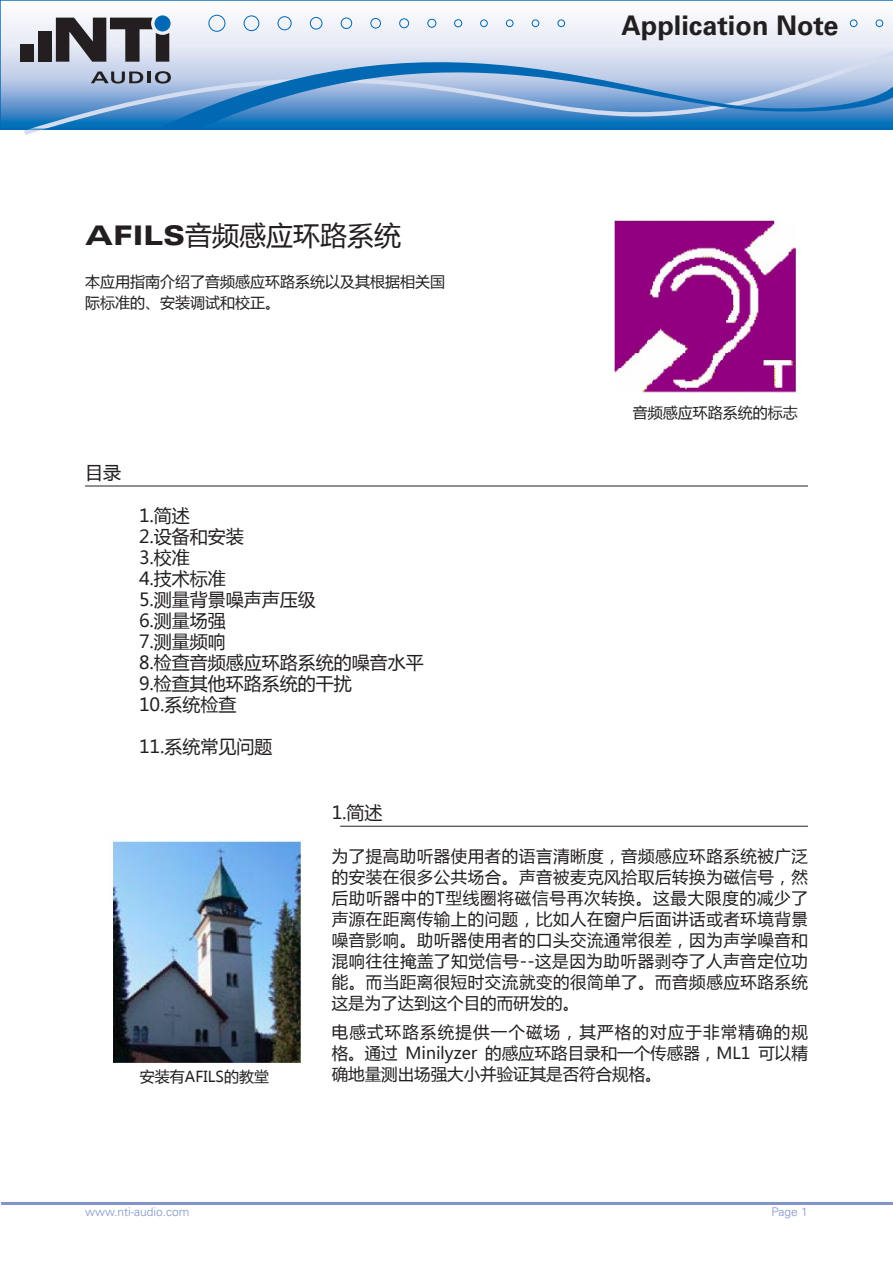
<style>
.page{position:relative;width:893px;height:1263px;background:#fff}
.page>*{position:absolute;margin:0;border:0;box-sizing:border-box;transform-origin:0 0}
.t1{font:700 27px "Univers LT Std";color:#231f20}
._60_Titel{font:27px "Microsoft Ya Hei";color:#231f20}
._62_introduction{font:18px "Microsoft Ya Hei";color:#231f20}
._20_Headline_in{font:18px "Microsoft Ya Hei";color:#231f20}
._20_Headline{font:18px "Microsoft Ya Hei";color:#231f20}
._10_standardtext{font:16.5px/21px "Microsoft Ya Hei";color:#231f20;text-align:justify}
._62_introduction-2{font:15px "Microsoft Ya Hei";color:#231f20}
._16_picture_text{font:15px "Microsoft Ya Hei";color:#231f20}
.t2{font:300 12px "Univers LT Std";color:#8193c9}
.s1{font-family:"Univers LT Std";font-weight:900;font-stretch:expanded}
</style>
<div class="page">
<hr style="left:1px;top:1202px;width:892px;height:3px;background:#8193c9">
<svg style="left:19px;top:129px;width:874px;height:6px"></svg>
<svg style="left:0;top:0;width:893px;height:129px"></svg>
<hr style="left:85px;top:486px;width:723px;height:1px;background:#231f20">
<hr style="left:340px;top:826px;width:468px;height:1px;background:#231f20">
<img style="left:614px;top:219px;width:183px;height:175px">
<img style="left:113px;top:840px;width:189px;height:224px">
<p class="_60_Titel" style="left:85px;top:217px;width:318px"><span class="s1">AFILS</span>音频感应环路系统</p>
<p class="_62_introduction-2" style="left:85px;top:272px;width:361px">本应用指南介绍了音频感应环路系统以及其根据相关国</p>
<p class="_62_introduction-2" style="left:85px;top:293px;width:196px">际标准的、安装调试和校正。</p>
<p class="_20_Headline" style="left:85px;top:461px;width:37px">目录</p>
<p class="_62_introduction" style="left:139px;top:503px;width:52px">1.简述</p>
<p class="_62_introduction" style="left:139px;top:524px;width:106px">2.设备和安装</p>
<p class="_62_introduction" style="left:139px;top:545px;width:52px">3.校准</p>
<p class="_62_introduction" style="left:139px;top:566px;width:88px">4.技术标准</p>
<p class="_62_introduction" style="left:139px;top:587px;width:178px">5.测量背景噪声声压级</p>
<p class="_62_introduction" style="left:139px;top:608px;width:88px">6.测量场强</p>
<p class="_62_introduction" style="left:139px;top:629px;width:88px">7.测量频响</p>
<p class="_62_introduction" style="left:139px;top:650px;width:286px">8.检查音频感应环路系统的噪音水平</p>
<p class="_62_introduction" style="left:139px;top:671px;width:214px">9.检查其他环路系统的干扰</p>
<p class="_62_introduction" style="left:139px;top:692px;width:99px">10.系统检查</p>
<p class="_62_introduction" style="left:139px;top:734px;width:135px">11.系统常见问题</p>
<p class="t1" style="left:621px;top:10px;width:218px">Application Note</p>
<p class="_16_picture_text" style="left:633px;top:403px;width:167px">音频感应环路系统的标志</p>
<p class="_16_picture_text" style="left:140px;top:1067px;width:131px">安装有AFILS的教堂</p>
<p class="_20_Headline_in" style="left:332px;top:801px;width:52px">1.简述</p>
<p class="_10_standardtext" style="left:332px;top:845px;width:478px">为了提高助听器使用者的语言清晰度，音频感应环路系统被广泛的安装在很多公共场合。声音被麦克风拾取后转换为磁信号，然后助听器中的T型线圈将磁信号再次转换。这最大限度的减少了声源在距离传输上的问题，比如人在窗户后面讲话或者环境背景噪音影响。助听器使用者的口头交流通常很差，因为声学噪音和混响往往掩盖了知觉信号--这是因为助听器剥夺了人声音定位功能。而当距离很短时交流就变的很简单了。而音频感应环路系统这是为了达到这个目的而研发的。</p>
<p class="_10_standardtext" style="left:332px;top:1021px;width:478px">电感式环路系统提供一个磁场，其严格的对应于非常精确的规格。通过 Minilyzer 的感应环路目录和一个传感器，ML1 可以精确地量测出场强大小并验证其是否符合规格。</p>
<p class="t2" style="left:85px;top:1205px;width:106px">www.nti-audio.com</p>
<p class="t2" style="left:772px;top:1205px;width:38px">Page 1</p>
</div>
